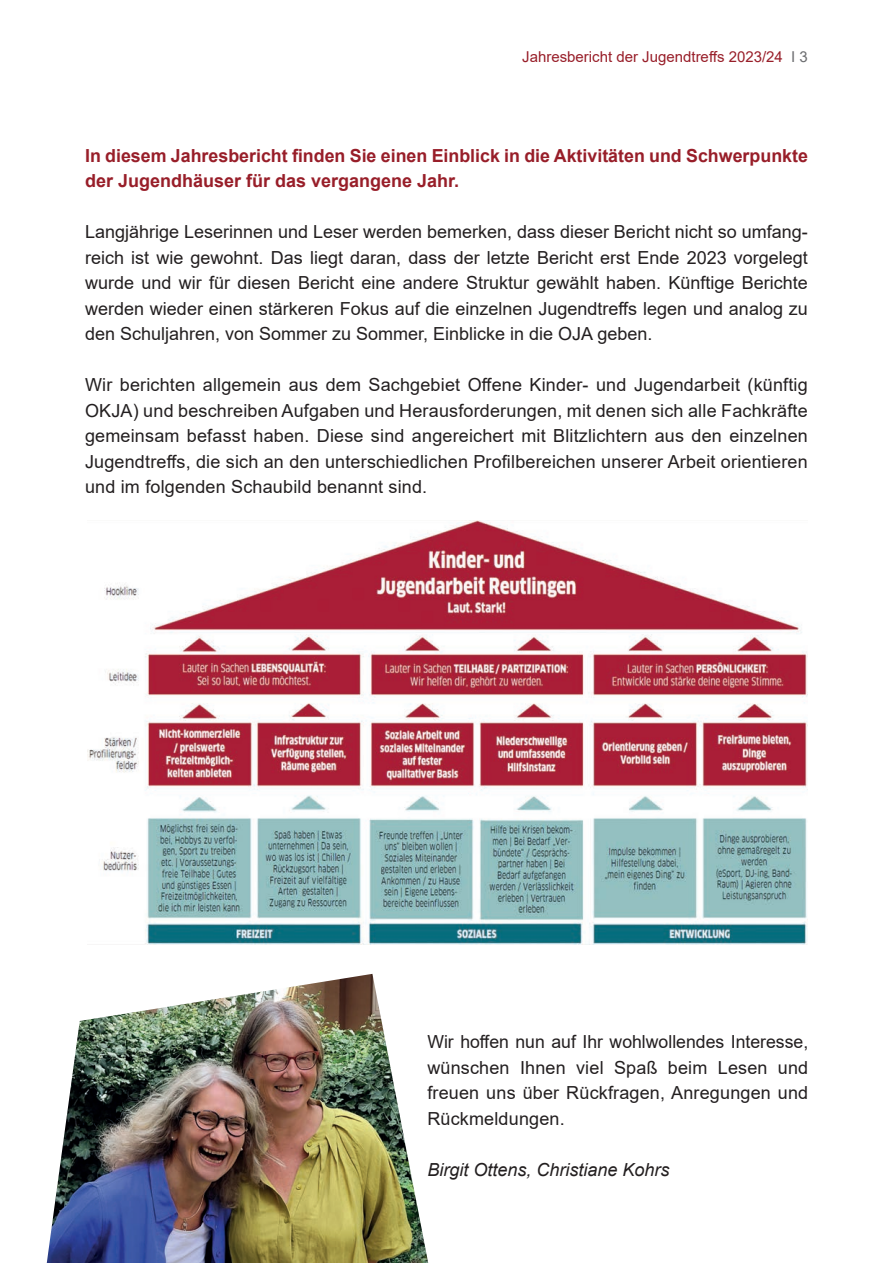
<style>
.page{position:relative;width:893px;height:1263px;background:#fff}
.page>*{position:absolute;margin:0;border:0;box-sizing:border-box;transform-origin:0 0}
.t1{font:18px/25.5px "Arial";letter-spacing:.01em;color:#231f20;text-align:justify}
.t2{font:700 18px/25.5px "Arial";color:#981e29}
.t3{font:italic 18px "Arial";color:#231f20}
.t4{font:15px "Arial";color:#981e29}
.s1{color:#6c6d70}
</style>
<div class="page">
<img style="left:87px;top:521px;width:721px;height:423px">
<img style="left:47px;top:974px;width:381px;height:289px">
<p class="t4" style="left:522px;top:46px;width:287px">Jahresbericht der Jugendtreffs 2023/24 <span class="s1">I 3</span></p>
<p class="t2" style="left:85px;top:143px;width:724px">In diesem Jahresbericht finden Sie einen Einblick in die Aktivitäten und Schwerpunkte der Jugendhäuser für das vergangene Jahr.</p>
<p class="t1" style="left:85px;top:219px;width:724px">Langjährige Leserinnen und Leser werden bemerken, dass dieser Bericht nicht so umfang&shy;reich ist wie gewohnt. Das liegt daran, dass der letzte Bericht erst Ende 2023 vorgelegt wurde und wir für diesen Bericht eine andere Struktur gewählt haben. Künftige Berichte werden wieder einen stärkeren Fokus auf die einzelnen Jugendtreffs legen und analog zu den Schuljahren, von Sommer zu Sommer, Einblicke in die OJA geben.</p>
<p class="t1" style="left:85px;top:372px;width:724px">Wir berichten allgemein aus dem Sachgebiet Offene Kinder- und Jugendarbeit (künftig OKJA) und beschreiben Aufgaben und Herausforderungen, mit denen sich alle Fachkräfte gemeinsam befasst haben. Diese sind angereichert mit Blitzlichtern aus den einzelnen Jugendtreffs, die sich an den unterschiedlichen Profilbereichen unserer Arbeit orientieren und im folgenden Schaubild benannt sind.</p>
<p class="t1" style="left:427px;top:1029px;width:382px">Wir hoffen nun auf Ihr wohlwollendes Interesse, wünschen Ihnen viel Spaß beim Lesen und freuen uns über Rückfragen, Anregungen und Rückmeldungen.</p>
<p class="t3" style="left:427px;top:1158px;width:244px">Birgit Ottens, Christiane Kohrs</p>
</div>
